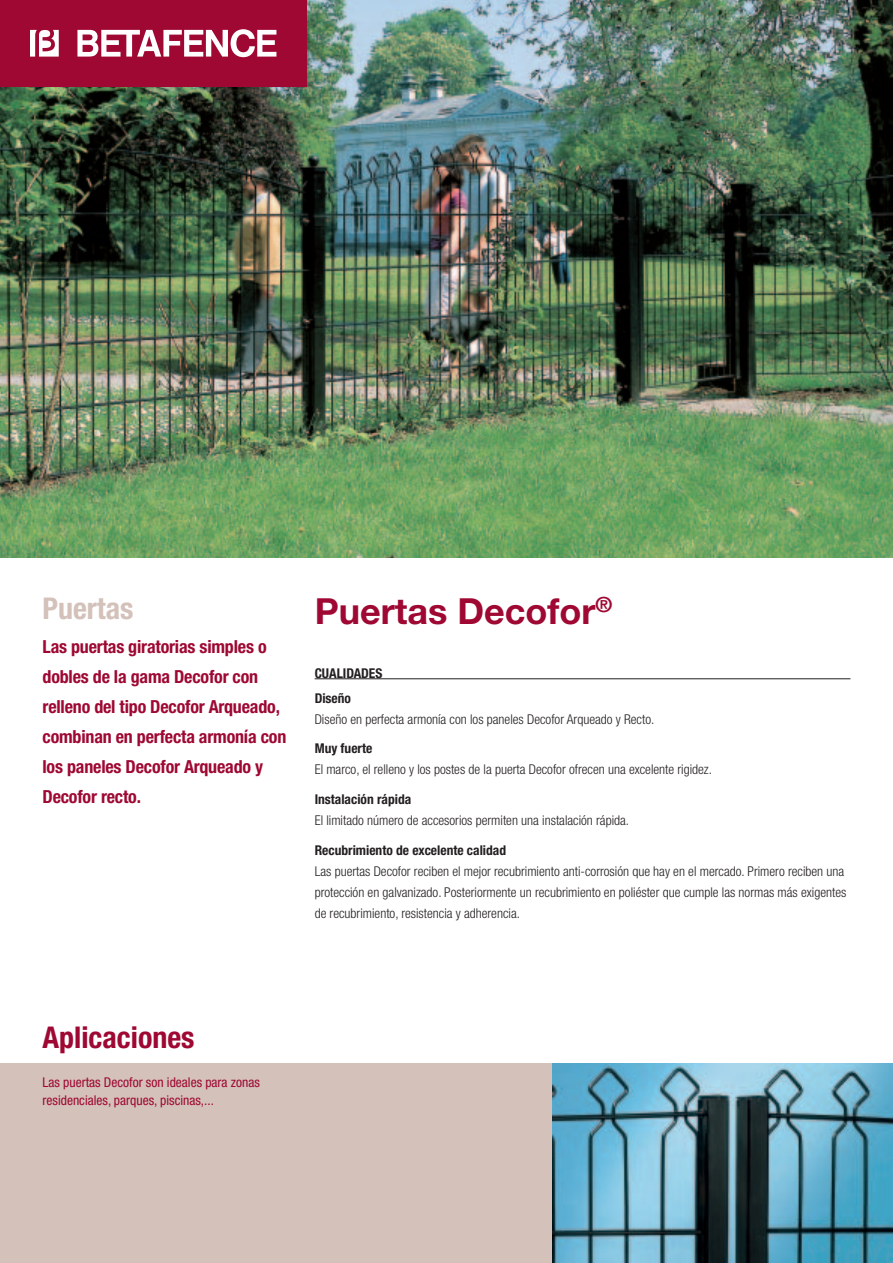
<style>
.page{position:relative;width:893px;height:1263px;background:#fff}
.page>*{position:absolute;margin:0;border:0;box-sizing:border-box;transform-origin:0 0}
.t1{font:700 36px "Helvetica Neue";color:#9e0832}
.t2{font:700 condensed 30px "Helvetica Neue";color:#9e0832}
.t3{font:700 condensed 30px "Helvetica Neue";color:#d3c1ba}
.t4{font:700 21px "Helvetica Neue";color:#9e0832}
.t5{font:700 condensed 18px/30px "Helvetica Neue";letter-spacing:-.01em;color:#9e0832}
.t6{font:300 condensed 13.5px/29.5px "Helvetica Neue";color:#231f20}
.t7{font:condensed 13.5px/18px "Helvetica Neue";color:#9e0832}
.t8{font:700 condensed 13.5px/25.2px "Helvetica Neue";color:#231f20}
.s1{font-weight:700}
</style>
<div class="page">
<div style="left:0;top:1063px;width:893px;height:200px;background:#d3c1ba"></div>
<img style="left:0;top:0;width:893px;height:557px">
<div style="left:0;top:0;width:306px;height:86px;background:#9e0832"></div>
<svg style="left:77px;top:29px;width:199px;height:28px"></svg>
<svg style="left:30px;top:30px;width:29px;height:27px"></svg>
<img style="left:553px;top:1063px;width:340px;height:200px">
<hr style="left:315px;top:678px;width:535px;height:1px;background:#231f20">
<p class="t3" style="left:43px;top:597px;width:93px">Puertas</p>
<p class="t4" style="left:595px;top:596px;width:18px">®</p>
<p class="t5" style="left:43px;top:633px;width:245px">Las puertas giratorias simples o dobles de la gama Decofor con relleno del tipo Decofor Arqueado, combinan en perfecta armonía con los paneles Decofor Arqueado y<br>Decofor recto.</p>
<p class="t1" style="left:315px;top:598px;width:282px">Puertas Decofor</p>
<p class="t8" style="left:315px;top:661px;width:69px">CUALIDADES<br>Diseño</p>
<p class="t6" style="left:315px;top:705px;width:341px">Diseño en perfecta armonía con los paneles Decofor Arqueado y Recto.<br><span class="s1">Muy fuerte</span></p>
<p class="t6" style="left:315px;top:756px;width:399px">El marco, el relleno y los postes de la puerta Decofor ofrecen una excelente rigidez.<br><span class="s1">Instalación rápida</span></p>
<p class="t6" style="left:315px;top:806px;width:316px">El limitado número de accesorios permiten una instalación rápida.<br><span class="s1">Recubrimiento de excelente calidad</span></p>
<p class="t6" style="left:315px;top:861px;width:533px;line-height:21px">Las puertas Decofor reciben el mejor recubrimiento anti-corrosión que hay en el mercado. Primero reciben una protección en galvanizado. Posteriormente un recubrimiento en poliéster que cumple las normas más exigentes de recubrimiento, resistencia y adherencia.</p>
<p class="t2" style="left:43px;top:1027px;width:154px">Aplicaciones</p>
<p class="t7" style="left:43px;top:1074px;width:219px">Las puertas Decofor son ideales para zonas residenciales, parques, piscinas,...</p>
</div>
